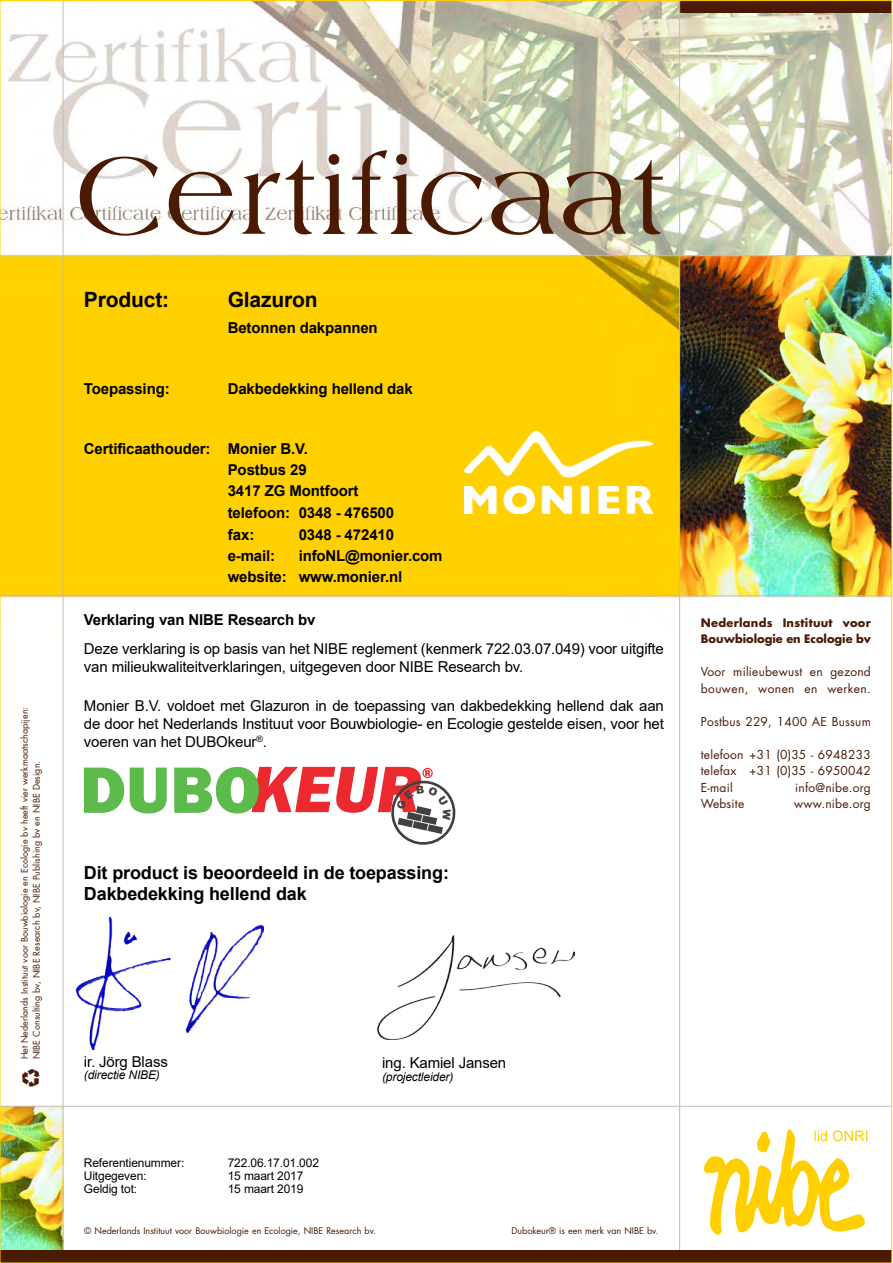
<style>
.page{position:relative;width:893px;height:1263px;background:#fff}
.page>*{position:absolute;margin:0;border:0;box-sizing:border-box;transform-origin:0 0}
.t1{font:118.05px "Amphion";color:#4a1a03}
.t2{font:700 21px "Arial";letter-spacing:-.005em;color:#000}
.t3{font:700 18px/21.6px "Arial";letter-spacing:-.01em;color:#000}
.t4{font:18px "Recycle";color:#4a1a03}
.t5{font:15px/18px "Arial";letter-spacing:-.01em;color:#000}
.t6{font:700 15px/21.3px "Arial";letter-spacing:-.01em;color:#000}
.t7{font:12px/16.5px "Futura";letter-spacing:.02em;color:#4a1a03}
.t8{font:12px "Arial";letter-spacing:-.01em;color:#000}
.t9{font:italic 12px "Arial";letter-spacing:-.01em;color:#000}
.t10{font:700 11.4px/16.5px "Futura";letter-spacing:.01em;color:#4a1a03}
.t11{font:9px/11.9px "Futura";color:#4a1a03}
.s1{font-weight:700}
</style>
<div class="page">
<img style="left:2px;top:3px;width:888px;height:1248px">
<img style="left:2px;top:1107px;width:61px;height:144px">
<div style="left:680px;top:1px;width:212px;height:12px;background:#4a1a03"></div>
<svg style="left:704px;top:1129px;width:163px;height:106px"></svg>
<hr style="left:0;top:595px;width:892px;height:1px;background:#c9bab3">
<hr style="left:0;top:255px;width:892px;height:1px;background:#c9bab3">
<hr style="left:63px;top:1px;width:1px;height:1262px;background:#c9bab3">
<hr style="left:679px;top:1px;width:1px;height:1262px;background:#c9bab3">
<div style="left:0;top:1251px;width:892px;height:12px;background:#4a1a03"></div>
<hr style="left:0;top:1106px;width:892px;height:1px;background:#c9bab3">
<img style="left:75px;top:916px;width:189px;height:133px">
<img style="left:377px;top:935px;width:198px;height:105px">
<img style="left:259px;top:767px;width:174px;height:46px">
<img style="left:84px;top:767px;width:175px;height:46px">
<img style="left:465px;top:431px;width:187px;height:83px">
<svg style="left:390px;top:776px;width:70px;height:71px"></svg>
<p class="t11" style="left:19px;top:1059px;width:354px;rotate:-90deg">Het Nederlands Instituut voor Bouwbiologie en Ecologie bv heeft vier werkmaatschapijen:<br>NIBE Consulting bv, NIBE Research bv, NIBE Publishing bv en NIBE Design.</p>
<p class="t4" style="left:22px;top:1088px;width:21px;rotate:-90deg">C</p>
<p class="t1" style="left:75px;top:128px;width:594px">Certificaat</p>
<p class="t2" style="left:84px;top:285px;width:87px">Product:</p>
<p class="t2" style="left:228px;top:285px;width:91px">Glazuron</p>
<p class="t6" style="left:228px;top:317px;width:151px">Betonnen dakpannen</p>
<p class="t6" style="left:84px;top:378px;width:87px">Toepassing:</p>
<p class="t6" style="left:228px;top:378px;width:186px">Dakbedekking hellend dak</p>
<p class="t6" style="left:228px;top:439px;width:168px;text-indent:-144px">Certificaathouder: Monier B.V.<br>Postbus 29<br>3417 ZG Montfoort telefoon: 0348 - 476500 fax:</p>
<p class="t6" style="left:299px;top:524px;width:97px">0348 - 472410</p>
<p class="t6" style="left:228px;top:545px;width:216px;text-indent:71px">infoNL@monier.com website: www.monier.nl</p>
<p class="t5" style="left:84px;top:605px;width:581px;line-height:29px"><span class="s1">Verklaring van NIBE Research bv<br></span>Deze verklaring is op basis van het NIBE reglement (kenmerk 722.03.07.049) voor uitgifte</p>
<p class="t5" style="left:84px;top:658px;width:441px">van milieukwaliteitverklaringen, uitgegeven door NIBE Research bv.</p>
<p class="t5" style="left:84px;top:697px;width:581px;text-align:justify">Monier B.V. voldoet met Glazuron in de toepassing van dakbedekking hellend dak aan de door het Nederlands Instituut voor Bouwbiologie- en Ecologie gestelde eisen, voor het voeren van het DUBOkeur<sup>®</sup>.</p>
<p class="t6" style="left:228px;top:545px;width:49px">e-mail:</p>
<p class="t3" style="left:84px;top:862px;width:367px">Dit product is beoordeeld in de toepassing:<br>Dakbedekking hellend dak</p>
<p class="t10" style="left:701px;top:614px;width:172px">Nederlands Instituut voor<br>Bouwbiologie en Ecologie bv</p>
<p class="t7" style="left:701px;top:664px;width:172px">Voor milieubewust en gezond bouwen, wonen en werken.</p>
<p class="t7" style="left:701px;top:713px;width:171px">Postbus 229, 1400 AE Bussum</p>
<p class="t7" style="left:701px;top:746px;width:171px;text-align:justify">telefoon +31 (0)35 - 6948233 telefax +31 (0)35 - 6950042<br>E-mail</p>
<p class="t7" style="left:795px;top:779px;width:77px">info@nibe.org</p>
<p class="t7" style="left:701px;top:796px;width:45px">Website</p>
<p class="t7" style="left:794px;top:796px;width:78px">www.nibe.org</p>
<p class="t5" style="left:84px;top:1053px;width:85px">ir. Jörg Blass</p>
<p class="t5" style="left:382px;top:1054px;width:126px">ing. Kamiel Jansen</p>
<p class="t9" style="left:84px;top:1067px;width:77px">(directie NIBE)</p>
<p class="t9" style="left:382px;top:1069px;width:73px">(projectleider)</p>
<p class="t8" style="left:84px;top:1155px;width:102px">Referentienummer:</p>
<p class="t8" style="left:228px;top:1155px;width:93px">722.06.17.01.002</p>
<p class="t8" style="left:84px;top:1168px;width:64px">Uitgegeven:</p>
<p class="t8" style="left:228px;top:1168px;width:77px">15 maart 2017</p>
<p class="t8" style="left:84px;top:1181px;width:55px">Geldig tot:</p>
<p class="t8" style="left:228px;top:1181px;width:77px">15 maart 2019</p>
<p class="t11" style="left:84px;top:1225px;width:293px">© Nederlands Instituut voor Bouwbiologie en Ecologie, NIBE Research bv.</p>
<p class="t11" style="left:511px;top:1225px;width:148px">Dubokeur® is een merk van NIBE bv.</p>
</div>
